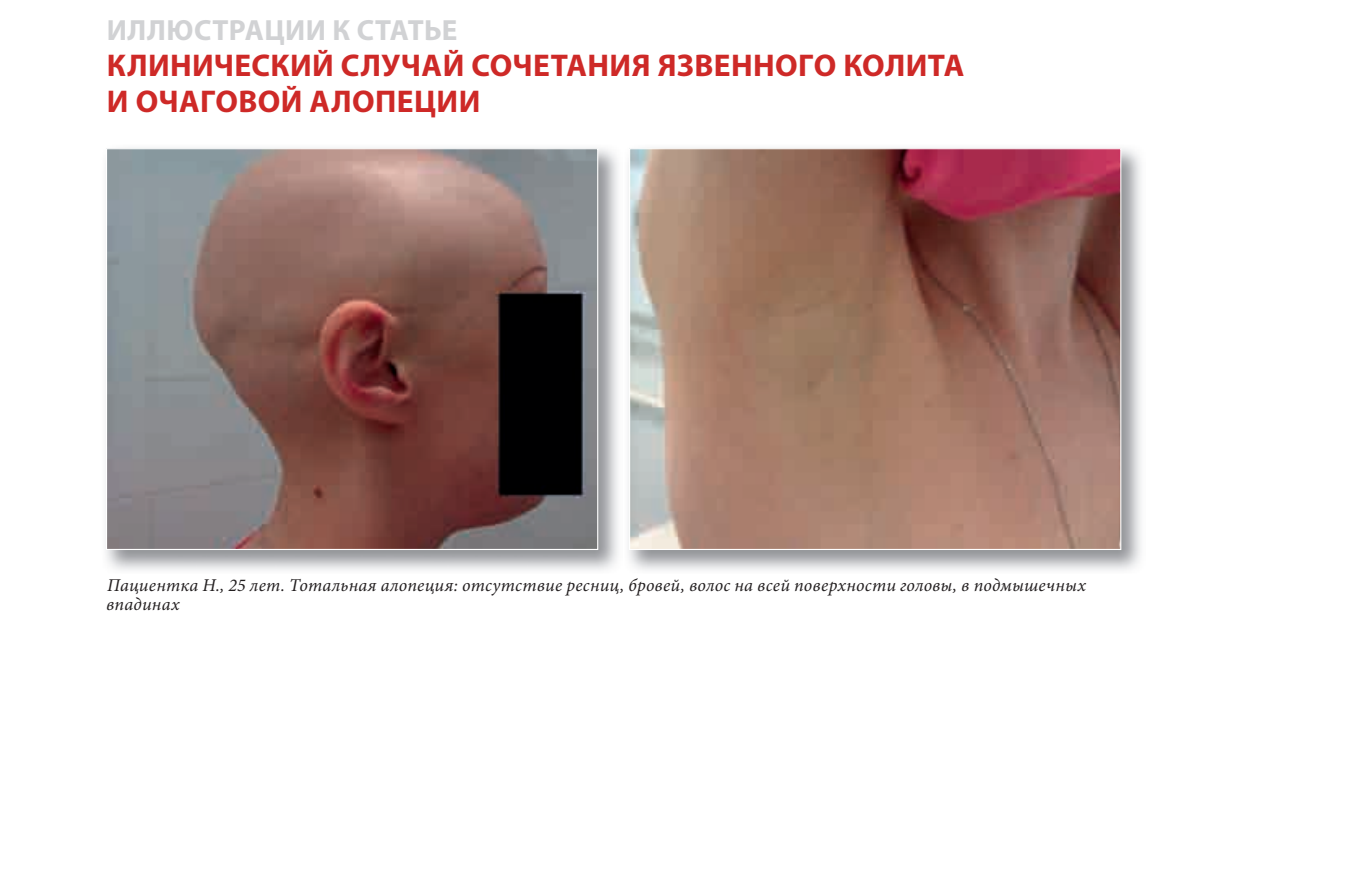
<style>
.page{position:relative;width:1364px;height:887px;background:#fff}
.page>*{position:absolute;margin:0;border:0;box-sizing:border-box;transform-origin:0 0}
.t1{font:700 31.5px/36px "Myriad Pro";letter-spacing:.015em;color:#ce2927}
.t2{font:700 29.25px "Myriad Pro";letter-spacing:.015em;color:#d1d2d4}
.t3{font:italic 18px/19.1px "Minion Pro";letter-spacing:.015em;color:#231f20}
</style>
<div class="page">
<img style="left:106px;top:148px;width:512px;height:422px">
<img style="left:108px;top:150px;width:488px;height:398px">
<img style="left:628px;top:148px;width:513px;height:422px">
<img style="left:631px;top:150px;width:488px;height:398px">
<h2 class="t2" style="left:107px;top:19px;width:352px">ИЛЛЮСТРАЦИИ К СТАТЬЕ</h2>
<h1 class="t1" style="left:107px;top:50px;width:859px">КЛИНИЧЕСКИЙ СЛУЧАЙ СОЧЕТАНИЯ ЯЗВЕННОГО КОЛИТА<br>И ОЧАГОВОЙ АЛОПЕЦИИ</h1>
<p class="t3" style="left:106px;top:576px;width:981px">Пациентка Н., 25 лет. Тотальная алопеция: отсутствие ресниц, бровей, волос на всей поверхности головы, в подмышечных впадинах</p>
</div>
